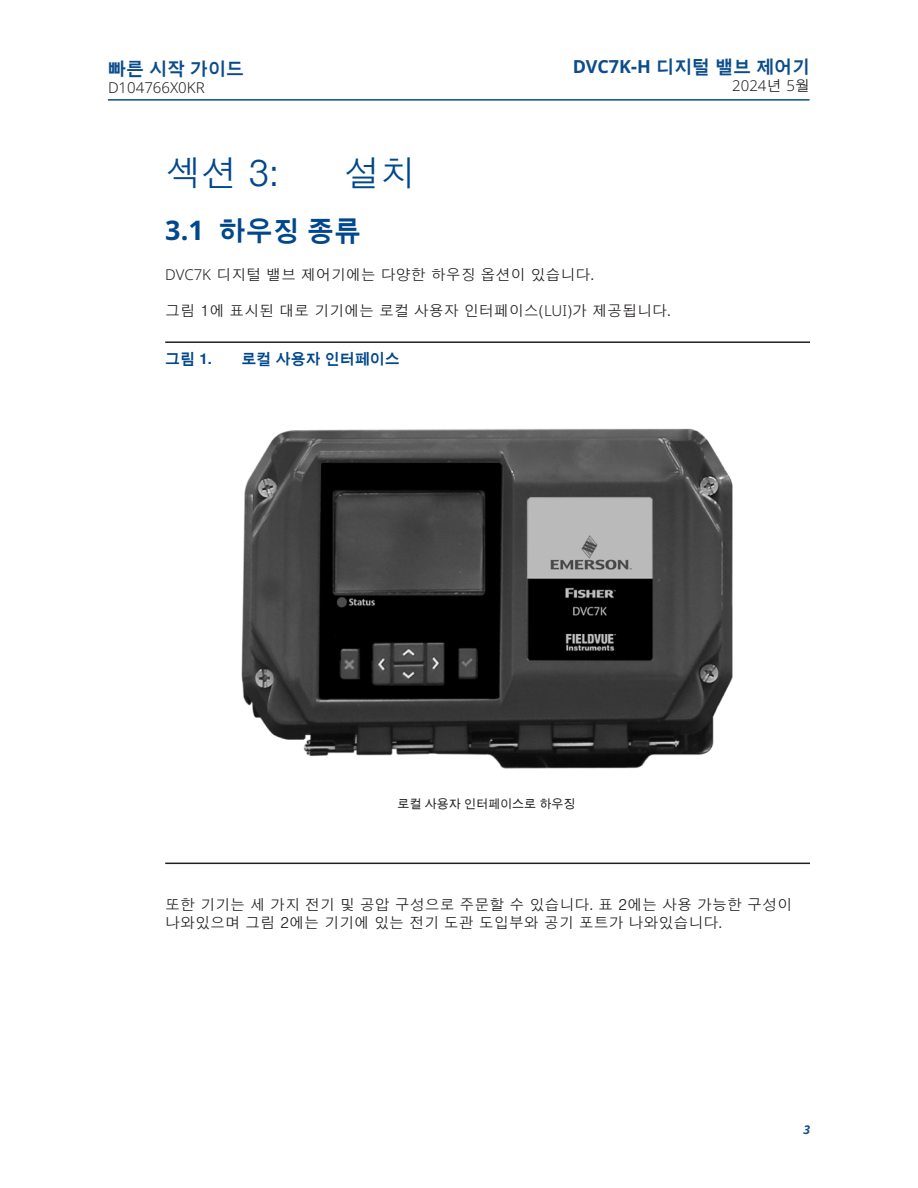
<style>
.page{position:relative;width:918px;height:1188px;background:#fff}
.page>*{position:absolute;margin:0;border:0;box-sizing:border-box;transform-origin:0 0}
.t1{font:300 36px "Nimbus Sans KOR";color:#01478d}
.t2{font:700 27px "Nimbus Sans KOR";color:#01478d}
._07_MP_Manual_document_type_right_aligned{font:700 18px "Nimbus Sans KOR";color:#0b4c8c}
._07_MP_Manual_document_type_left_aligned{font:700 18px "Nimbus Sans KOR";color:#0b4c8c}
._01_Body_Text{font:300 15px/18px "Nimbus Sans KOR";color:#231f20}
.t3{font:700 15px "Nimbus Sans KOR";color:#01478d}
._07_MP_Date_left_aligned{font:300 15px "Noto Sans";color:#231f20}
._07_MP_Date_right_aligned{font:300 15px "Noto Sans";color:#231f20}
._03_Figure_call_outs{font:12px "Nimbus Sans KOR";color:#231f20}
.t4{font:italic 700 12px "Noto Sans";color:#0b4c8c}
.s1{font-family:"Noto Sans"}
.s2{font-family:"Nimbus Sans KOR"}
</style>
<div class="page">
<hr style="left:108px;top:99px;width:702px;height:2px;background:#0b4c8c">
<hr style="left:165px;top:341px;width:645px;height:2px;background:#231f20">
<hr style="left:165px;top:863px;width:645px;height:1px;background:#231f20">
<img style="left:241px;top:428px;width:492px;height:341px">
<p class="_07_MP_Manual_document_type_left_aligned" style="left:108px;top:56px;width:138px">빠른 시작 가이드</p>
<p class="_07_MP_Date_left_aligned" style="left:108px;top:79px;width:98px">D104766X0KR</p>
<p class="_07_MP_Manual_document_type_right_aligned" style="left:573px;top:54px;width:239px"><span class="s1">DVC7K</span>-<span class="s1">H</span> 디지털 밸브 제어기</p>
<p class="_07_MP_Date_right_aligned" style="left:732px;top:77px;width:79px">2024<span class="s2">년</span> 5<span class="s2">월</span></p>
<p class="t1" style="left:165px;top:150px;width:115px">섹션 3:</p>
<p class="t1" style="left:344px;top:150px;width:73px">설치</p>
<p class="t2" style="left:165px;top:211px;width:197px"><span class="s1">3.1</span> 하우징 종류</p>
<p class="_01_Body_Text" style="left:165px;top:265px;width:431px"><span class="s1">DVC7K</span> 디지털 밸브 제어기에는 다양한 하우징 옵션이 있습니다.</p>
<p class="_01_Body_Text" style="left:165px;top:301px;width:507px">그림 1에 표시된 대로 기기에는 로컬 사용자 인터페이스(<span class="s1">LUI</span>)가 제공됩니다.</p>
<p class="t3" style="left:165px;top:348px;width:48px">그림 1.</p>
<p class="t3" style="left:242px;top:348px;width:160px">로컬 사용자 인터페이스</p>
<p class="_03_Figure_call_outs" style="left:397px;top:796px;width:180px">로컬 사용자 인터페이스로 하우징</p>
<p class="_01_Body_Text" style="left:165px;top:895px;width:628px">또한 기기는 세 가지 전기 및 공압 구성으로 주문할 수 있습니다. 표 2에는 사용 가능한 구성이 나와있으며 그림 2에는 기기에 있는 전기 도관 도입부와 공기 포트가 나와있습니다.</p>
<p class="t4" style="left:803px;top:1121px;width:8px">3</p>
</div>
